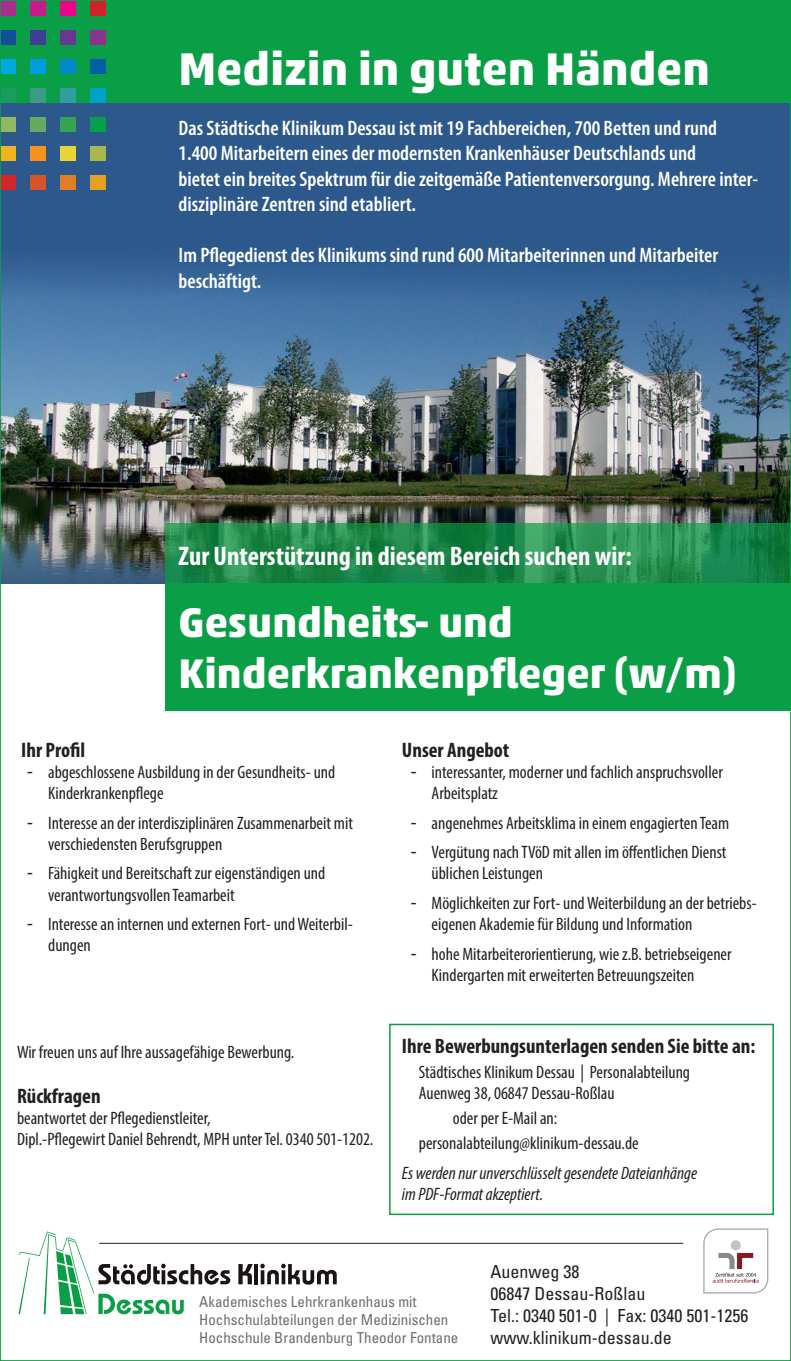
<style>
.page{position:relative;width:791px;height:1361px;background:#fff}
.page>*{position:absolute;margin:0;border:0;box-sizing:border-box;transform-origin:0 0}
.t1{font:700 46.5px "Akko W01";letter-spacing:.005em;color:#fff}
.t2{font:700 42px/51px "Akko W01";color:#fff}
.t3{font:700 condensed 27px "Myriad Pro";color:#fff}
.t4{font:600 condensed 21px/25.5px "Myriad Pro";color:#fff}
.t5{font:700 condensed 21px "Myriad Pro";color:#231f20}
.t6{font:condensed 18px/21px "Myriad Pro";color:#231f20}
.t7{font:condensed 18px/22.2px "Univers";color:#231f20}
.t8{font:italic condensed 18px/21px "Myriad Pro";color:#231f20}
.t9{font:condensed 15px/18px "Univers";color:#6c6d70}
.s1{font-family:"Akko W01";font-stretch:normal}
</style>
<div class="page">
<div style="left:389px;top:1023px;width:385px;height:192px;border:2px solid #0a9f46"></div>
<div style="left:0;top:17px;width:791px;height:566px;background:#2d588c"></div>
<img style="left:2px;top:265px;width:787px;height:318px">
<div style="left:0;top:0;width:791px;height:103px;background:#0a9f46"></div>
<div style="left:91px;top:175px;width:15px;height:14px;background:#e3a023"></div>
<div style="left:61px;top:175px;width:15px;height:14px;background:#e07e26"></div>
<div style="left:31px;top:175px;width:15px;height:14px;background:#d85329"></div>
<div style="left:1px;top:175px;width:15px;height:14px;background:#d2262b"></div>
<div style="left:91px;top:146px;width:15px;height:14px;background:#a9b84d"></div>
<div style="left:61px;top:146px;width:15px;height:14px;background:#e9d438"></div>
<div style="left:31px;top:146px;width:15px;height:14px;background:#f7931d"></div>
<div style="left:1px;top:146px;width:15px;height:14px;background:#f1b41c"></div>
<div style="left:91px;top:117px;width:15px;height:14px;background:#04a04a"></div>
<div style="left:61px;top:117px;width:15px;height:14px;background:#34a453"></div>
<div style="left:31px;top:117px;width:15px;height:14px;background:#64ab60"></div>
<div style="left:1px;top:117px;width:15px;height:14px;background:#92b863"></div>
<div style="left:91px;top:88px;width:15px;height:14px;background:#00a2c5"></div>
<div style="left:61px;top:88px;width:15px;height:14px;background:#329ca3"></div>
<div style="left:31px;top:88px;width:15px;height:14px;background:#3d9a84"></div>
<div style="left:1px;top:88px;width:15px;height:14px;background:#1a9c5f"></div>
<div style="left:91px;top:59px;width:15px;height:14px;background:#0160a4"></div>
<div style="left:61px;top:59px;width:15px;height:14px;background:#0088c8"></div>
<div style="left:31px;top:59px;width:15px;height:14px;background:#009ede"></div>
<div style="left:1px;top:59px;width:15px;height:14px;background:#00aae0"></div>
<div style="left:91px;top:30px;width:15px;height:14px;background:#89348e"></div>
<div style="left:61px;top:30px;width:15px;height:14px;background:#643a90"></div>
<div style="left:31px;top:30px;width:15px;height:14px;background:#3e3f92"></div>
<div style="left:1px;top:30px;width:15px;height:14px;background:#114f98"></div>
<div style="left:91px;top:1px;width:15px;height:14px;background:#d1232a"></div>
<div style="left:61px;top:1px;width:15px;height:14px;background:#ed028c"></div>
<div style="left:31px;top:1px;width:15px;height:14px;background:#c71b8c"></div>
<div style="left:1px;top:1px;width:15px;height:14px;background:#a92c8e"></div>
<div style="left:166px;top:583px;width:625px;height:127px;background:#0a9f46"></div>
<svg style="left:166px;top:523px;width:623px;height:60px;background:#208a4b"></svg>
<svg style="left:703px;top:1228px;width:66px;height:66px"></svg>
<hr style="left:99px;top:1243px;width:584px;height:1px;background:#231f20">
<svg style="left:238px;top:1264px;width:15px;height:20px"></svg>
<hr style="left:254px;top:1264px;width:4px;height:20px;background:#1a1415">
<svg style="left:260px;top:1263px;width:77px;height:21px"></svg>
<svg style="left:19px;top:1231px;width:211px;height:83px"></svg>
<h1 class="t1" style="left:179px;top:40px;width:533px">Medizin in guten Händen</h1>
<p class="t4" style="left:179px;top:115px;width:581px">Das Städtische Klinikum Dessau ist mit 19 Fachbereichen, 700 Betten und rund 1.400 Mitarbeitern eines der modernsten Krankenhäuser Deutschlands und<br>bietet ein breites Spektrum für die zeitgemäße Patientenversorgung. Mehrere inter&shy;disziplinäre Zentren sind etabliert.</p>
<p class="t4" style="left:179px;top:242px;width:541px">Im Pflegedienst des Klinikums sind rund 600 Mitarbeiterinnen und Mitarbeiter beschäftigt.</p>
<h3 class="t3" style="left:179px;top:539px;width:455px">Zur Unterstützung in diesem Bereich suchen wir:</h3>
<h2 class="t2" style="left:179px;top:596px;width:560px">Gesundheits- und<br>Kinderkrankenpfleger (w/m)</h2>
<p class="t5" style="left:21px;top:737px;width:66px">Ihr Profil</p>
<p class="t6" style="left:48px;top:762px;width:289px;text-indent:-21px"><span class="s1">-</span> abgeschlossene Ausbildung in der Gesundheits- und<br>Kinderkrankenpflege</p>
<p class="t6" style="left:48px;top:812px;width:306px;text-indent:-21px"><span class="s1">-</span> Interesse an der interdisziplinären Zusammenarbeit mit verschiedensten Berufsgruppen</p>
<p class="t6" style="left:48px;top:863px;width:279px;text-indent:-21px"><span class="s1">-</span> Fähigkeit und Bereitschaft zur eigenständigen und verantwortungsvollen Teamarbeit</p>
<p class="t6" style="left:48px;top:913px;width:305px;text-indent:-21px"><span class="s1">-</span> Interesse an internen und externen Fort- und Weiterbil&shy;dungen</p>
<p class="t6" style="left:17px;top:1041px;width:279px">Wir freuen uns auf Ihre aussagefähige Bewerbung.</p>
<p class="t5" style="left:17px;top:1083px;width:85px">Rückfragen</p>
<p class="t6" style="left:17px;top:1107px;width:358px">beantwortet der Pflegedienstleiter,<br>Dipl.-Pflegewirt Daniel Behrendt, MPH unter Tel. 0340 501-1202.</p>
<p class="t5" style="left:402px;top:737px;width:109px">Unser Angebot</p>
<p class="t6" style="left:432px;top:762px;width:293px;text-indent:-21px"><span class="s1">-</span> interessanter, moderner und fachlich anspruchsvoller<br>Arbeitsplatz</p>
<p class="t6" style="left:410px;top:812px;width:320px"><span class="s1">-</span> angenehmes Arbeitsklima in einem engagierten Team</p>
<p class="t6" style="left:432px;top:842px;width:296px;text-indent:-21px"><span class="s1">-</span> Vergütung nach TVöD mit allen im öffentlichen Dienst üblichen Leistungen</p>
<p class="t6" style="left:432px;top:892px;width:325px;text-indent:-21px"><span class="s1">-</span> Möglichkeiten zur Fort- und Weiterbildung an der betriebs&shy;eigenen Akademie für Bildung und Information</p>
<p class="t6" style="left:432px;top:943px;width:301px;text-indent:-21px"><span class="s1">-</span> hohe Mitarbeiterorientierung, wie z.B. betriebseigener<br>Kindergarten mit erweiterten Betreuungszeiten</p>
<p class="t5" style="left:402px;top:1032px;width:355px">Ihre Bewerbungsunterlagen senden Sie bitte an:</p>
<p class="t6" style="left:419px;top:1061px;width:273px">Städtisches Klinikum Dessau | Personalabteilung<br>Auenweg 38, 06847 Dessau-Roßlau</p>
<p class="t6" style="left:419px;top:1105px;width:221px;line-height:25.2px;text-indent:34px">oder per E-Mail an: personalabteilung@klinikum-dessau.de</p>
<p class="t8" style="left:402px;top:1162px;width:297px">Es werden nur unverschlüsselt gesendete Dateianhänge im PDF-Format akzeptiert.</p>
<p class="t9" style="left:199px;top:1292px;width:261px">Akademisches Lehrkrankenhaus mit<br>Hochschulabteilungen der Medizinischen<br>Hochschule Brandenburg Theodor Fontane</p>
<p class="t7" style="left:490px;top:1259px;width:259px">Auenweg 38<br>06847 Dessau-Roßlau<br>Tel.: 0340 501-0 | Fax: 0340 501-1256 www.klinikum-dessau.de</p>
</div>
